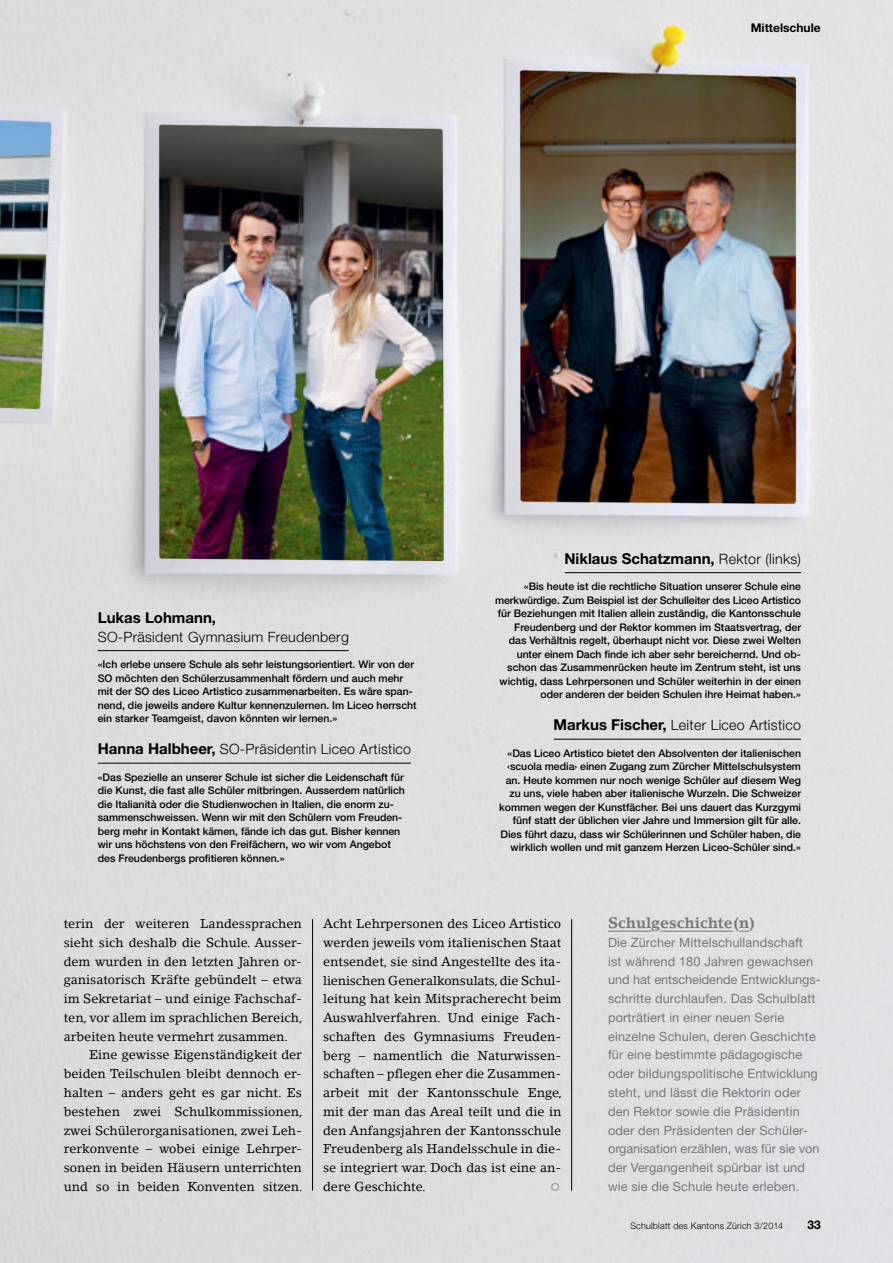
<style>
.page{position:relative;width:893px;height:1263px;background:#fff}
.page>*{position:absolute;margin:0;border:0;box-sizing:border-box;transform-origin:0 0}
.t1{font:700 15px "Helvetica Neue LT Std";color:#000}
.t2{font:700 15px "Lino Letter LT";color:#77787b}
.t3{font:300 14.25px "Helvetica Neue LT Std";letter-spacing:.02em;color:#000}
.t4{font:12.75px/18.8px "Lino Letter LT";color:#000;text-align:justify}
.t5{font:12.75px/18.8px "Helvetica Neue LT Std";letter-spacing:.01em;color:#77787b}
.t6{font:700 12px "Helvetica Neue LT Std";color:#000}
.t7{font:500 10.5px/13.5px "Helvetica Neue LT Std";color:#000}
.t8{font:300 9px "Helvetica Neue LT Std";letter-spacing:.02em;color:#000}
.s1{font-weight:700;font-size:15px}
.s2{font-weight:300;font-size:14.25px}
</style>
<div class="page">
<img style="left:0;top:0;width:893px;height:1263px">
<hr style="left:312px;top:919px;width:1px;height:272px;background:#000">
<hr style="left:571px;top:919px;width:1px;height:272px;background:#000">
<hr style="left:608px;top:931px;width:43px;height:1px;background:#77787b">
<hr style="left:660px;top:931px;width:73px;height:1px;background:#77787b">
<hr style="left:98px;top:650px;width:251px;height:1px;background:#000">
<hr style="left:98px;top:763px;width:313px;height:1px;background:#000">
<hr style="left:565px;top:572px;width:236px;height:1px;background:#000">
<hr style="left:554px;top:739px;width:247px;height:1px;background:#000">
<svg style="left:551px;top:1183px;width:8px;height:8px"></svg>
<p class="t6" style="left:751px;top:20px;width:71px">Mittelschule</p>
<p class="t1" style="left:98px;top:608px;width:120px">Lukas Lohmann,</p>
<p class="t3" style="left:98px;top:628px;width:253px">SO-Präsident Gymnasium Freudenberg</p>
<p class="t7" style="left:98px;top:657px;width:320px">«Ich erlebe unsere Schule als sehr leistungsorientiert. Wir von der SO möchten den Schülerzusammenhalt fördern und auch mehr mit der SO des Liceo Artistico zusammenarbeiten. Es wäre span&shy;nend, die jeweils andere Kultur kennenzulernen. Im Liceo herrscht ein starker Teamgeist, davon könnten wir lernen.»</p>
<p class="t3" style="left:98px;top:740px;width:315px"><span class="s1">Hanna Halbheer,</span> SO-Präsidentin Liceo Artistico</p>
<p class="t7" style="left:98px;top:770px;width:309px">«Das Spezielle an unserer Schule ist sicher die Leidenschaft für die Kunst, die fast alle Schüler mitbringen. Ausserdem natürlich die Italianità oder die Studienwochen in Italien, die enorm zu&shy;sammenschweissen. Wenn wir mit den Schülern vom Freuden&shy;berg mehr in Kontakt kämen, fände ich das gut. Bisher kennen wir uns höchstens von den Freifächern, wo wir vom Angebot des Freudenbergs profitieren können.»</p>
<p class="t1" style="left:564px;top:549px;width:238px">Niklaus Schatzmann, <span class="s2">Rektor (links)</span></p>
<p class="t7" style="left:495px;top:579px;width:307px;text-align:right">«Bis heute ist die rechtliche Situation unserer Schule eine merkwürdige. Zum Beispiel ist der Schulleiter des Liceo Artistico für Beziehungen mit Italien allein zuständig, die Kantonsschule Freudenberg und der Rektor kommen im Staatsvertrag, der das Verhältnis regelt, überhaupt nicht vor. Diese zwei Welten unter einem Dach finde ich aber sehr bereichernd. Und ob&shy;schon das Zusammenrücken heute im Zentrum steht, ist uns wichtig, dass Lehrpersonen und Schüler weiterhin in der einen oder anderen der beiden Schulen ihre Heimat haben.»</p>
<p class="t3" style="left:553px;top:717px;width:249px"><span class="s1">Markus Fischer,</span> Leiter Liceo Artistico</p>
<p class="t7" style="left:499px;top:746px;width:303px;text-align:right">«Das Liceo Artistico bietet den Absolventen der italienischen ‹scuola media› einen Zugang zum Zürcher Mittelschulsystem an. Heute kommen nur noch wenige Schüler auf diesem Weg zu uns, viele haben aber italienische Wurzeln. Die Schweizer kommen wegen der Kunstfächer. Bei uns dauert das Kurzgymi fünf statt der üblichen vier Jahre und Immersion gilt für alle.<br>Dies führt dazu, dass wir Schülerinnen und Schüler haben, die wirklich wollen und mit ganzem Herzen Liceo-Schüler sind.»</p>
<p class="t4" style="left:64px;top:914px;width:240px">terin der weiteren Landessprachen</p>
<p class="t4" style="left:64px;top:933px;width:240px">sieht sich deshalb die Schule. Ausser-</p>
<p class="t4" style="left:64px;top:952px;width:240px">dem wurden in den letzten Jahren or-</p>
<p class="t4" style="left:64px;top:970px;width:240px">ganisatorisch Kräfte gebündelt – etwa</p>
<p class="t4" style="left:64px;top:989px;width:240px">im Sekretariat – und einige Fachschaf-</p>
<p class="t4" style="left:64px;top:1008px;width:240px">ten, vor allem im sprachlichen Bereich,</p>
<p class="t4" style="left:64px;top:1027px;width:226px">arbeiten heute vermehrt zusammen.</p>
<p class="t4" style="left:89px;top:1045px;width:214px">Eine gewisse Eigenständigkeit der</p>
<p class="t4" style="left:64px;top:1064px;width:240px">beiden Teilschulen bleibt dennoch er-</p>
<p class="t4" style="left:64px;top:1083px;width:240px">halten – anders geht es gar nicht. Es</p>
<p class="t4" style="left:64px;top:1102px;width:240px">bestehen zwei Schulkommissionen,</p>
<p class="t4" style="left:64px;top:1120px;width:240px">zwei Schülerorganisationen, zwei Leh-</p>
<p class="t4" style="left:64px;top:1139px;width:240px">rerkonvente – wobei einige Lehrper-</p>
<p class="t4" style="left:64px;top:1158px;width:240px">sonen in beiden Häusern unterrichten</p>
<p class="t4" style="left:64px;top:1177px;width:240px">und so in beiden Konventen sitzen.</p>
<p class="t4" style="left:323px;top:914px;width:240px">Acht Lehrpersonen des Liceo Artistico werden jeweils vom italienischen Staat entsendet, sie sind Angestellte des ita&shy;lienischen Generalkonsulats, die Schul&shy;leitung hat kein Mitspracherecht beim Auswahlverfahren. Und einige Fach&shy;schaften des Gymnasiums Freuden&shy;berg – namentlich die Naturwissen&shy;schaften – pflegen eher die Zusammen&shy;arbeit mit der Kantonsschule Enge, mit der man das Areal teilt und die in den Anfangsjahren der Kantonsschule Freudenberg als Handelsschule in die&shy;se integriert war. Doch das ist eine an&shy;dere Geschichte.</p>
<p class="t2" style="left:608px;top:914px;width:149px">Schulgeschichte(n)</p>
<p class="t5" style="left:608px;top:933px;width:213px">Die Zürcher Mittelschullandschaft ist während 180 Jahren gewachsen und hat entscheidende Entwicklungs&shy;schritte durchlaufen. Das Schulblatt porträtiert in einer neuen Serie einzelne Schulen, deren Geschichte für eine bestimmte pädagogische oder bildungspolitische Entwicklung steht, und lässt die Rektorin oder den Rektor sowie die Präsidentin oder den Präsidenten der Schüler&shy;organisation erzählen, was für sie von der Vergangenheit spürbar ist und wie sie die Schule heute erleben.</p>
<p class="t8" style="left:630px;top:1220px;width:154px">Schulblatt des Kantons Zürich 3/2014</p>
<p class="t6" style="left:807px;top:1217px;width:15px">33</p>
</div>
